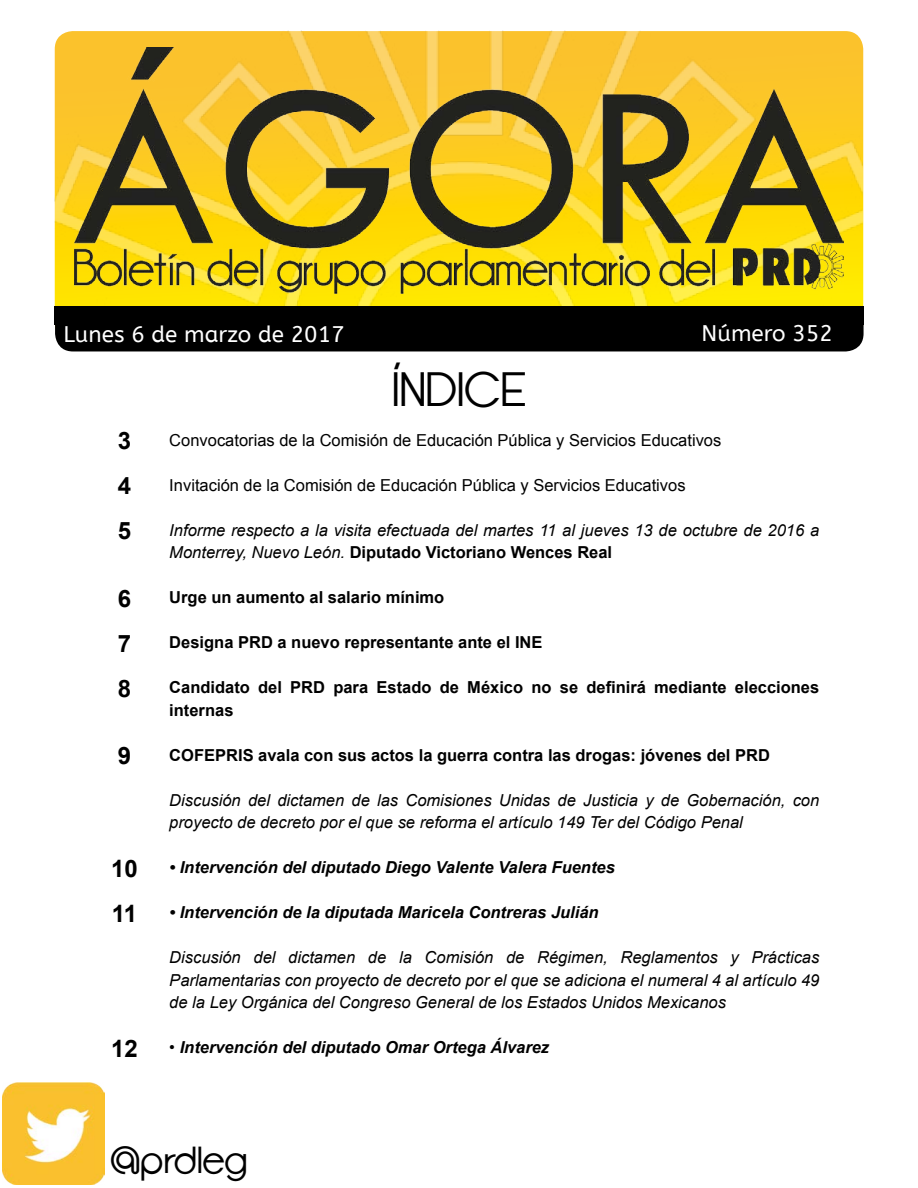
<style>
.page{position:relative;width:918px;height:1188px;background:#fff}
.page>*{position:absolute;margin:0;border:0;box-sizing:border-box;transform-origin:0 0}
.t1{font:48px "Opificio";color:#000}
.t2{font:37.5px "Opificio";color:#000}
.t3{font:700 24px/45px "Arial";color:#000;text-align:justify}
.t4{font:22.5px "A Bee Zee";color:#fff}
.t5{font:italic 16.5px/22.5px "Arial";color:#000}
.t6{font:700 16.5px/22.5px "Arial";color:#000}
.t7{font:italic 700 16.5px "Arial";color:#000}
.t8{font:16.5px "Arial";color:#000}
.s1{font-weight:700;font-style:normal}
.s2{font-weight:400;font-style:normal}
</style>
<div class="page">
<img style="left:54px;top:30px;width:808px;height:285px">
<div style="left:55px;top:306px;width:809px;height:45px;background:#000;border-radius:18px"></div>
<img style="left:75px;top:48px;width:768px;height:245px">
<div style="left:55px;top:306px;width:809px;height:18px;background:#000"></div>
<img style="left:2px;top:1082px;width:103px;height:103px">
<h3 class="t4" style="left:63px;top:321px;width:283px">Lunes 6 de marzo de 2017</h3>
<h3 class="t4" style="left:702px;top:320px;width:133px">Número 352</h3>
<h3 class="t3" style="left:118px;top:419px;width:15px">3<br>4<br>5</h3>
<h3 class="t3" style="left:118px;top:577px;width:15px">6<br>7<br>8</h3>
<h3 class="t3" style="left:118px;top:734px;width:15px">9</h3>
<h3 class="t3" style="left:111px;top:847px;width:28px">10<br>11</h3>
<h3 class="t3" style="left:111px;top:1027px;width:28px">12</h3>
<h1 class="t1" style="left:392px;top:363px;width:135px">ÍNDICE</h1>
<p class="t8" style="left:169px;top:429px;width:554px">Convocatorias de la Comisión de Educación Pública y Servicios Educativos</p>
<p class="t8" style="left:169px;top:474px;width:518px">Invitación de la Comisión de Educación Pública y Servicios Educativos</p>
<p class="t5" style="left:169px;top:519px;width:651px">Informe respecto a la visita efectuada del martes 11 al jueves 13 de octubre de 2016 a<br>Monterrey, Nuevo León. <span class="s1">Diputado Victoriano Wences Real</span></p>
<p class="t6" style="left:169px;top:587px;width:277px">Urge un aumento al salario mínimo</p>
<p class="t6" style="left:169px;top:632px;width:375px">Designa PRD a nuevo representante ante el INE</p>
<p class="t6" style="left:169px;top:677px;width:652px">Candidato del PRD para Estado de México no se definirá mediante elecciones internas</p>
<p class="t6" style="left:169px;top:744px;width:602px">COFEPRIS avala con sus actos la guerra contra las drogas: jóvenes del PRD</p>
<p class="t5" style="left:169px;top:789px;width:652px">Discusión del dictamen de las Comisiones Unidas de Justicia y de Gobernación, con proyecto de decreto por el que se reforma el artículo 149 Ter del Código Penal</p>
<p class="t7" style="left:169px;top:857px;width:447px">• Intervención del diputado Diego Valente Valera Fuentes</p>
<p class="t7" style="left:169px;top:902px;width:431px">• Intervención de la diputada Maricela Contreras Julián</p>
<p class="t5" style="left:169px;top:947px;width:652px;text-align:justify">Discusión del dictamen de la Comisión de Régimen, Reglamentos y Prácticas Parlamentarias con proyecto de decreto por el que se adiciona el numeral 4 al artículo 49 de la Ley Orgánica del Congreso General de los Estados Unidos Mexicanos</p>
<p class="t7" style="left:169px;top:1037px;width:381px"><span class="s2">•</span> Intervención del diputado Omar Ortega Álvarez</p>
<h2 class="t2" style="left:110px;top:1139px;width:139px">@prdleg</h2>
</div>
